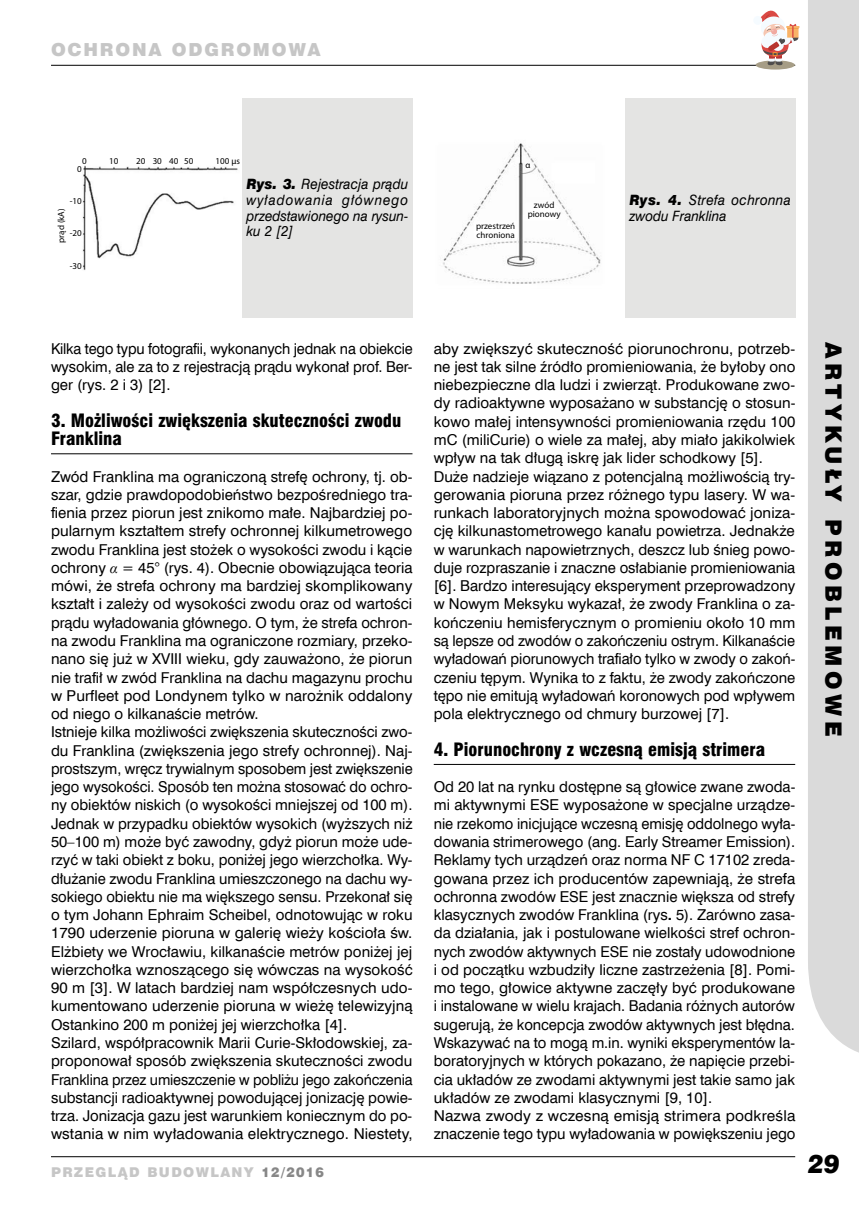
<style>
.page{position:relative;width:859px;height:1212px;background:#fff}
.page>*{position:absolute;margin:0;border:0;box-sizing:border-box;transform-origin:0 0}
.t1{font:italic 25.5px "Swis 721 Blk EU";color:#000;scale:.95 1}
.t2{font:22.5px "Swis 721 Blk EU";letter-spacing:.2em;color:#000}
.t3{font:18px/18.3px "Swis 721 Blk Cn EU";color:#000}
.t4{font:18px "Swis 721 Blk EU";letter-spacing:.1em;color:#c6c6c6}
.t5{font:15px/18.3px "Swis 721 EU Normal";color:#000}
.t6{font:15px/18.3px "Swis 721 EU Normal";color:#000;text-align:justify;scale:.96 1}
.t7{font:14.25px/15.8px "Swis 721 EU Italic";color:#000;text-align:justify;scale:.95 1}
.t8{font:13.5px "Swis 721 Blk EU";letter-spacing:.1em;color:#c6c6c6}
.t9{font:9px/9px "Myriad Pro";color:#000}
.s1{font-family:"Swis 721 Blk EU";font-style:italic}
.s2{font-family:"Times New Roman";font-style:italic}
.s3{color:#878787}
.s4{font-family:"Swis 721 EU Bold"}
</style>
<div class="page">
<hr style="left:51px;top:1156px;width:744px;height:1px;background:#000">
<hr style="left:51px;top:65px;width:744px;height:1px;background:#000">
<div style="left:808px;top:0;width:51px;height:1053px;background:#dadada"></div>
<div style="left:756px;top:60px;width:39px;height:10px;background:#a69d86;border-radius:50%"></div>
<svg style="left:753px;top:11px;width:46px;height:55px"></svg>
<hr style="left:51px;top:453px;width:361px;height:1px;background:#000">
<hr style="left:434px;top:764px;width:361px;height:1px;background:#000">
<img style="left:82px;top:165px;width:156px;height:105px">
<img style="left:443px;top:143px;width:158px;height:141px">
<div style="left:242px;top:98px;width:170px;height:219px;background:#e4e4e3"></div>
<div style="left:625px;top:98px;width:170px;height:219px;background:#e4e4e3"></div>
<p class="t4" style="left:51px;top:38px;width:271px">OCHRONA ODGROMOWA</p>
<p class="t9" style="left:82px;top:156px;width:6px">0</p>
<p class="t9" style="left:109px;top:156px;width:11px">10</p>
<p class="t9" style="left:136px;top:156px;width:59px">20 30 40 50</p>
<p class="t9" style="left:216px;top:156px;width:26px">100 μs</p>
<p class="t9" style="left:77px;top:164px;width:6px">0</p>
<p class="t9" style="left:70px;top:196px;width:13px">-10</p>
<p class="t9" style="left:70px;top:229px;width:13px">-20</p>
<p class="t9" style="left:70px;top:261px;width:13px">-30</p>
<p class="t7" style="left:247px;top:177px;width:172px"><span class="s1">Rys. 3.</span> Rejestracja prądu wyładowania głównego przedstawionego na rysun&shy;ku 2 [2]</p>
<p class="t9" style="left:57px;top:243px;width:36px;rotate:-90deg">prąd (kA)</p>
<p class="t9" style="left:525px;top:160px;width:6px">α</p>
<p class="t9" style="left:476px;top:221px;width:41px">przestrzeń chroniona</p>
<p class="t9" style="left:528px;top:200px;width:35px;text-align:center">zwód pionowy</p>
<p class="t7" style="left:629px;top:192px;width:172px"><span class="s1">Rys. 4.</span> Strefa ochronna zwodu Franklina</p>
<p class="t6" style="left:51px;top:340px;width:378px">Kilka tego typu fotografii, wykonanych jednak na obiekcie wysokim, ale za to z rejestracją prądu wykonał prof. Ber&shy;ger (rys. 2 i 3) [2].</p>
<p class="t3" style="left:51px;top:412px;width:352px">3. Możliwości zwiększenia skuteczności zwodu<br>Franklina</p>
<p class="t5" style="left:51px;top:467px;width:363px">Zwód Franklina ma ograniczoną strefę ochrony, tj. ob&shy;szar, gdzie prawdopodobieństwo bezpośredniego tra&shy;fienia przez piorun jest znikomo małe. Najbardziej po&shy;pularnym kształtem strefy ochronnej kilkumetrowego zwodu Franklina jest stożek o wysokości zwodu i kącie ochrony <span class="s2">α</span> = 45° (rys. 4). Obecnie obowiązująca teoria mówi, że strefa ochrony ma bardziej skomplikowany kształt i zależy od wysokości zwodu oraz od wartości prądu wyładowania głównego. O tym, że strefa ochron&shy;na zwodu Franklina ma ograniczone rozmiary, przeko&shy;nano się już w XVIII wieku, gdy zauważono, że piorun nie trafił w zwód Franklina na dachu magazynu prochu w Purfleet pod Londynem tylko w narożnik oddalony od niego o kilkanaście metrów.<br>Istnieje kilka możliwości zwiększenia skuteczności zwo&shy;du Franklina (zwiększenia jego strefy ochronnej). Naj&shy;prostszym, wręcz trywialnym sposobem jest zwiększenie jego wysokości. Sposób ten można stosować do ochro&shy;ny obiektów niskich (o wysokości mniejszej od 100 m).<br>Jednak w przypadku obiektów wysokich (wyższych niż 50–100 m) może być zawodny, gdyż piorun może ude&shy;rzyć w taki obiekt z boku, poniżej jego wierzchołka. Wy&shy;dłużanie zwodu Franklina umieszczonego na dachu wy&shy;sokiego obiektu nie ma większego sensu. Przekonał się o tym Johann Ephraim Scheibel, odnotowując w roku 1790 uderzenie pioruna w galerię wieży kościoła św.<br>Elżbiety we Wrocławiu, kilkanaście metrów poniżej jej wierzchołka wznoszącego się wówczas na wysokość 90 m [3]. W latach bardziej nam współczesnych udo&shy;kumentowano uderzenie pioruna w wieżę telewizyjną Ostankino 200 m poniżej jej wierzchołka [4].<br>Szilard, współpracownik Marii Curie-Skłodowskiej, za&shy;proponował sposób zwiększenia skuteczności zwodu Franklina przez umieszczenie w pobliżu jego zakończenia substancji radioaktywnej powodującej jonizację powie&shy;trza. Jonizacja gazu jest warunkiem koniecznym do po&shy;wstania w nim wyładowania elektrycznego. Niestety,</p>
<p class="t8" style="left:51px;top:1163px;width:275px">PRZEGLĄD BUDOWLANY <span class="s3">12/2016</span></p>
<p class="t5" style="left:434px;top:340px;width:363px">aby zwiększyć skuteczność piorunochronu, potrzeb&shy;ne jest tak silne źródło promieniowania, że byłoby ono niebezpieczne dla ludzi i zwierząt. Produkowane zwo&shy;dy radioaktywne wyposażano w substancję o stosun&shy;kowo małej intensywności promieniowania rzędu 100 mC (miliCurie) o wiele za małej, aby miało jakikolwiek wpływ na tak długą iskrę jak lider schodkowy [5].<br>Duże nadzieje wiązano z potencjalną możliwością try&shy;gerowania pioruna przez różnego typu lasery. W wa&shy;runkach laboratoryjnych można spowodować joniza&shy;cję kilkunastometrowego kanału powietrza. Jednakże w warunkach napowietrznych, deszcz lub śnieg powo&shy;duje rozpraszanie i znaczne osłabianie promieniowania [6]. Bardzo interesujący eksperyment przeprowadzony w Nowym Meksyku wykazał, że zwody Franklina o za&shy;kończeniu hemisferycznym o promieniu około 10 mm są lepsze od zwodów o zakończeniu ostrym. Kilkanaście wyładowań piorunowych trafiało tylko w zwody o zakoń&shy;czeniu tępym. Wynika to z faktu, że zwody zakończone tępo nie emitują wyładowań koronowych pod wpływem pola elektrycznego od chmury burzowej [7].</p>
<p class="t3" style="left:434px;top:741px;width:333px">4. Piorunochrony z wczesną emisją strimera</p>
<p class="t5" style="left:434px;top:778px;width:363px">Od 20 lat na rynku dostępne są głowice zwane zwoda&shy;mi aktywnymi ESE wyposażone w specjalne urządze&shy;nie rzekomo inicjujące wczesną emisję oddolnego wyła&shy;dowania strimerowego (ang. Early Streamer Emission).<br>Reklamy tych urządzeń oraz norma NF C 17102 zreda&shy;gowana przez ich producentów zapewniają, że strefa ochronna zwodów ESE jest znacznie większa od strefy klasycznych zwodów Franklina (rys<span class="s4">.</span> 5). Zarówno zasa&shy;da działania, jak i postulowane wielkości stref ochron&shy;nych zwodów aktywnych ESE nie zostały udowodnione i od początku wzbudziły liczne zastrzeżenia [8]. Pomi&shy;mo tego, głowice aktywne zaczęły być produkowane i instalowane w wielu krajach. Badania różnych autorów sugerują, że koncepcja zwodów aktywnych jest błędna.<br>Wskazywać na to mogą m.in. wyniki eksperymentów la&shy;boratoryjnych w których pokazano, że napięcie przebi&shy;cia układów ze zwodami aktywnymi jest takie samo jak układów ze zwodami klasycznymi [9, 10].<br>Nazwa zwody z wczesną emisją strimera podkreśla znaczenie tego typu wyładowania w powiększeniu jego</p>
<h2 class="t2" style="left:848px;top:342px;width:395px;rotate:90deg">ARTYKUŁY PROBLEMOWE</h2>
<h1 class="t1" style="left:808px;top:1147px;width:35px">29</h1>
</div>
